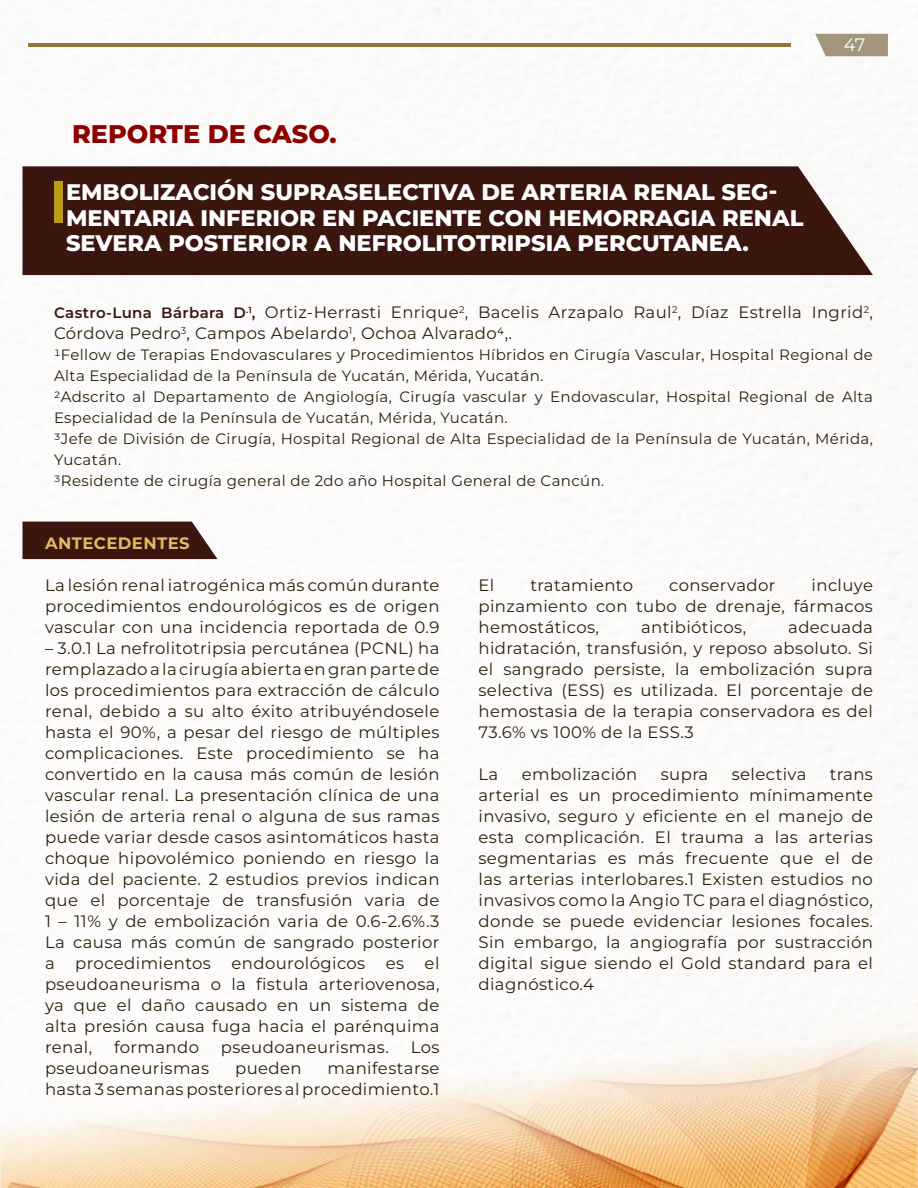
<style>
.page{position:relative;width:918px;height:1188px;background:#fff}
.page>*{position:absolute;margin:0;border:0;box-sizing:border-box;transform-origin:0 0}
.t1{font:800 25.5px "Montserrat";color:#8d0000}
.t2{font:800 22.5px/25.5px "Montserrat";color:#fff}
.t3{font:18px "Montserrat";color:#fff}
.t4{font:16.5px/21px "Montserrat";letter-spacing:.025em;color:#2b210a;text-align:justify}
.t5{font:700 16.5px "Montserrat";letter-spacing:.025em;color:#e0bb63}
.t6{font:15px/21px "Montserrat";letter-spacing:.025em;color:#2b210a}
.s1{font-weight:600;font-size:15px;color:#3a160e}
</style>
<div class="page">
<img style="left:0;top:1005px;width:918px;height:183px">
<hr style="left:28px;top:43px;width:763px;height:4px;background:#8f773c">
<svg style="left:815px;top:34px;width:73px;height:22px"></svg>
<div style="left:22px;top:166px;width:851px;height:109px;background:#3a160e"></div>
<svg style="left:22px;top:522px;width:196px;height:37px"></svg>
<div style="left:54px;top:182px;width:9px;height:42px;background:#b99d1b"></div>
<h1 class="t1" style="left:72px;top:115px;width:266px">REPORTE DE CASO.</h1>
<h2 class="t2" style="left:66px;top:178px;width:739px">EMBOLIZACIÓN SUPRASELECTIVA DE ARTERIA RENAL SEG-<br>MENTARIA INFERIOR EN PACIENTE CON HEMORRAGIA RENAL<br>SEVERA POSTERIOR A NEFROLITOTRIPSIA PERCUTANEA.</h2>
<p class="t3" style="left:844px;top:32px;width:23px">47</p>
<p class="t4" style="left:54px;top:301px;width:821px"><span class="s1">Castro-Luna Bárbara D</span><sup>.1</sup><span class="s1">,</span> Ortiz-Herrasti Enrique<sup>2</sup>, Bacelis Arzapalo Raul<sup>2</sup>, Díaz Estrella Ingrid<sup>2</sup>,<br>Córdova Pedro<sup>3</sup>, Campos Abelardo<sup>1</sup>, Ochoa Alvarado4,.</p>
<p class="t6" style="left:54px;top:344px;width:821px">1Fellow de Terapias Endovasculares y Procedimientos Híbridos en Cirugía Vascular, Hospital Regional de Alta Especialidad de la Península de Yucatán, Mérida, Yucatán.<br>2Adscrito al Departamento de Angiología, Cirugía vascular y Endovascular, Hospital Regional de Alta Especialidad de la Península de Yucatán, Mérida, Yucatán.<br>3Jefe de División de Cirugía, Hospital Regional de Alta Especialidad de la Península de Yucatán, Mérida, Yucatán.<br>3Residente de cirugía general de 2do año Hospital General de Cancún.</p>
<p class="t5" style="left:45px;top:531px;width:146px">ANTECEDENTES</p>
<p class="t4" style="left:45px;top:574px;width:396px">La lesión renal iatrogénica más común durante procedimientos endourológicos es de origen vascular con una incidencia reportada de 0.9</p>
<p class="t4" style="left:45px;top:637px;width:396px">– 3.0.1 La nefrolitotripsia percutánea (PCNL) ha remplazado a la cirugía abierta en gran parte de los procedimientos para extracción de cálculo renal, debido a su alto éxito atribuyéndosele hasta el 90%, a pesar del riesgo de múltiples complicaciones. Este procedimiento se ha convertido en la causa más común de lesión vascular renal. La presentación clínica de una lesión de arteria renal o alguna de sus ramas puede variar desde casos asintomáticos hasta choque hipovolémico poniendo en riesgo la vida del paciente. 2 estudios previos indican que el porcentaje de transfusión varia de 1 – 11% y de embolización varia de 0.6-2.6%.3<br>La causa más común de sangrado posterior a procedimientos endourológicos es el pseudoaneurisma o la fistula arteriovenosa, ya que el daño causado en un sistema de alta presión causa fuga hacia el parénquima renal,</p>
<p class="t4" style="left:114px;top:1036px;width:87px">formando</p>
<p class="t4" style="left:221px;top:1036px;width:170px">pseudoaneurismas.</p>
<p class="t4" style="left:411px;top:1036px;width:30px">Los</p>
<p class="t4" style="left:45px;top:1057px;width:166px">pseudoaneurismas</p>
<p class="t4" style="left:235px;top:1057px;width:68px">pueden</p>
<p class="t4" style="left:45px;top:1057px;width:396px;text-align:right">manifestarse<br>hasta 3 semanas posteriores al procedimiento.1</p>
<p class="t4" style="left:479px;top:574px;width:396px;text-indent:333px">incluye pinzamiento con tubo de drenaje, fármacos hemostáticos,</p>
<p class="t4" style="left:479px;top:574px;width:17px">El</p>
<p class="t4" style="left:531px;top:574px;width:104px">tratamiento</p>
<p class="t4" style="left:669px;top:574px;width:108px">conservador</p>
<p class="t4" style="left:479px;top:616px;width:396px;text-indent:310px">adecuada hidratación, transfusión, y reposo absoluto. Si el sangrado persiste, la embolización supra selectiva (ESS) es utilizada. El porcentaje de hemostasia de la terapia conservadora es del 73.6% vs 100% de la ESS.3</p>
<p class="t4" style="left:479px;top:763px;width:21px">La</p>
<p class="t4" style="left:522px;top:763px;width:117px">embolización</p>
<p class="t4" style="left:661px;top:763px;width:49px">supra</p>
<p class="t4" style="left:732px;top:763px;width:76px">selectiva</p>
<p class="t4" style="left:641px;top:616px;width:107px">antibióticos,</p>
<p class="t4" style="left:479px;top:763px;width:396px;text-indent:351px">trans arterial es un procedimiento mínimamente invasivo, seguro y eficiente en el manejo de esta complicación. El trauma a las arterias segmentarias es más frecuente que el de las arterias interlobares.1 Existen estudios no invasivos como la Angio TC para el diagnóstico, donde se puede evidenciar lesiones focales.<br>Sin embargo, la angiografía por sustracción digital sigue siendo el Gold standard para el diagnóstico.4</p>
</div>
